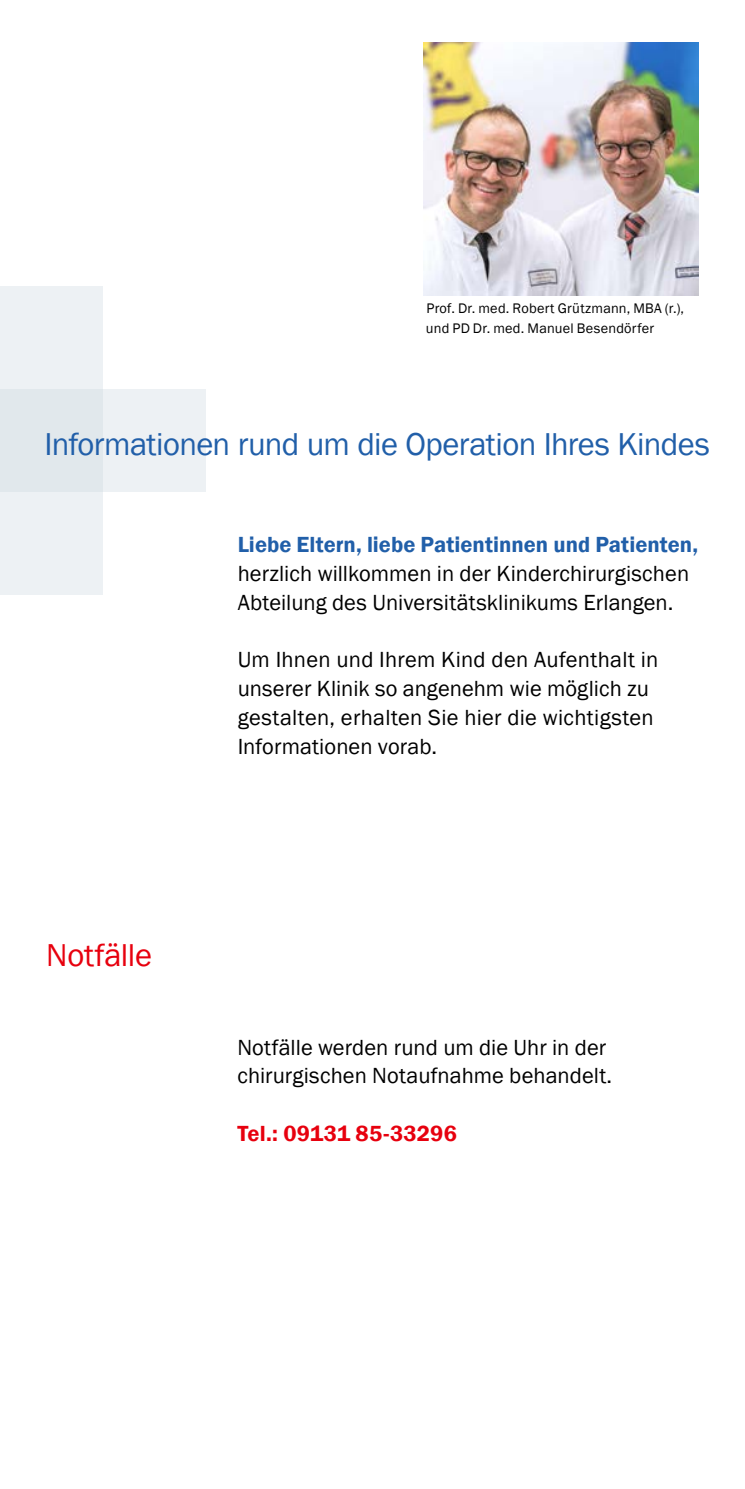
<style>
.page{position:relative;width:745px;height:1489px;background:#fff}
.page>*{position:absolute;margin:0;border:0;box-sizing:border-box;transform-origin:0 0}
.Überschrift_-_Blau{font:32.5px "Franklin Gothic";letter-spacing:-.02em;color:#215fa9}
.Überschrift_-_Blau-2{font:32.5px "Franklin Gothic";letter-spacing:-.005em;color:#e7000e}
.Fließtext{font:22.5px/28.8px "Franklin Gothic";letter-spacing:.005em;color:#000}
.Zwischenüberschrift{font:600 22.5px "Franklin Gothic";color:#215fa9}
.Fließtext-2{font:600 22.5px "Franklin Gothic";letter-spacing:.01em;color:#e7000e}
.t1{font:14.25px/20px "Franklin Gothic";letter-spacing:.015em;color:#000}
</style>
<div class="page">
<div style="left:103px;top:389px;width:103px;height:103px;background:#edf1f4"></div>
<div style="left:0;top:389px;width:103px;height:103px;background:#e1e8ec"></div>
<div style="left:0;top:286px;width:103px;height:103px;background:#edf1f4"></div>
<div style="left:0;top:492px;width:103px;height:103px;background:#edf1f4"></div>
<img style="left:423px;top:43px;width:275px;height:253px">
<p class="t1" style="left:425px;top:298px;width:259px">Prof. Dr. med. Robert Grützmann, MBA (r.), und PD Dr. med. Manuel Besendörfer</p>
<h2 class="Überschrift_-_Blau" style="left:44px;top:424px;width:666px">Informationen rund um die Operation Ihres Kindes</h2>
<h2 class="Überschrift_-_Blau-2" style="left:46px;top:934px;width:107px">Notfälle</h2>
<h3 class="Zwischenüberschrift" style="left:237px;top:531px;width:461px">Liebe Eltern, liebe Patientinnen und Patienten,</h3>
<p class="Fließtext" style="left:237px;top:559px;width:452px">herzlich willkommen in der Kinderchirurgischen<br>Abteilung des Universitätsklinikums Erlangen.</p>
<p class="Fließtext" style="left:237px;top:646px;width:422px">Um Ihnen und Ihrem Kind den Aufenthalt in unserer Klinik so angenehm wie möglich zu gestalten, erhalten Sie hier die wichtigsten Informationen vorab.</p>
<p class="Fließtext" style="left:237px;top:1033px;width:376px">Notfälle werden rund um die Uhr in der chirurgischen Notaufnahme behandelt.</p>
<p class="Fließtext-2" style="left:237px;top:1119px;width:221px">Tel.: 09131 85-33296</p>
</div>
